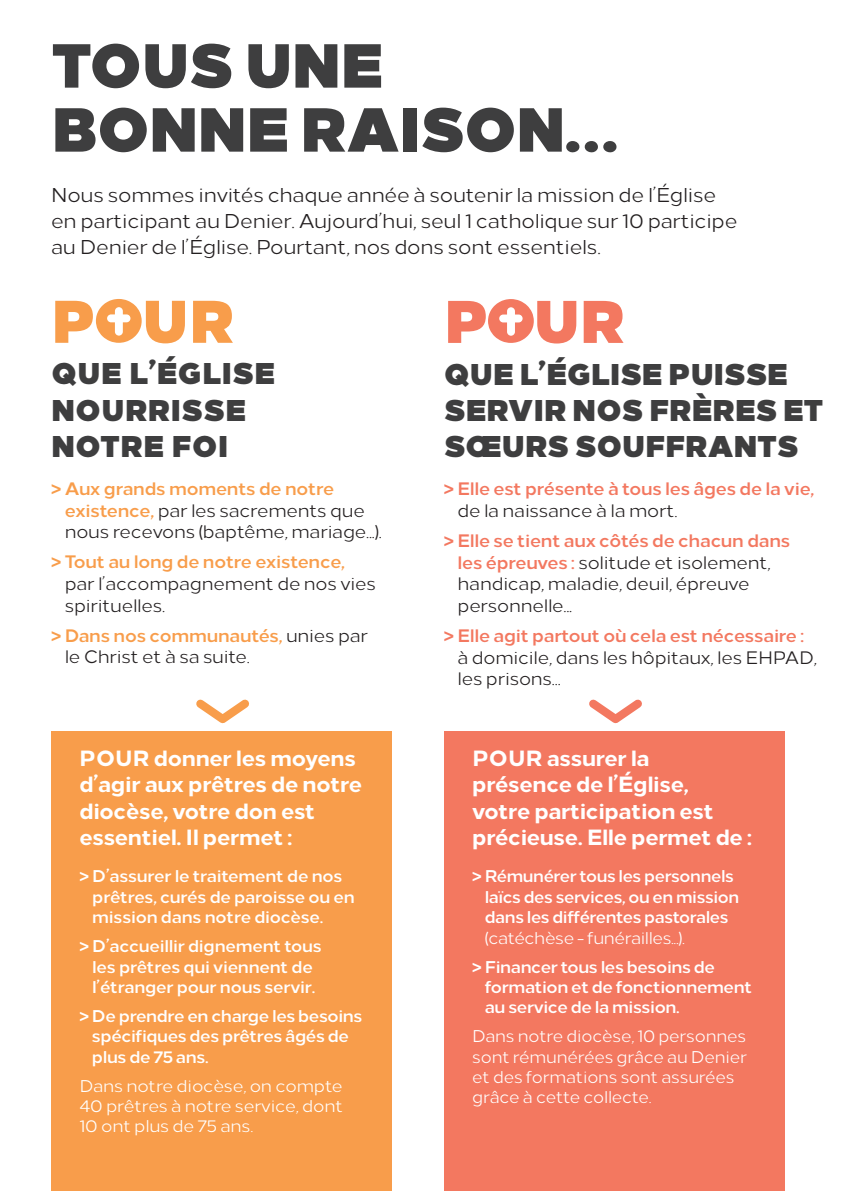
<style>
.page{position:relative;width:851px;height:1191px;background:#fff}
.page>*{position:absolute;margin:0;border:0;box-sizing:border-box;transform-origin:0 0}
.t1{font:900 62px "Loew";color:#3e3e3f}
.t2{font:900 60px "Loew";color:#f89d4b}
.t3{font:900 60px "Loew";color:#f37860}
.t4{font:900 30px/36px "Loew";letter-spacing:.02em;color:#3e3e3f}
.t5{font:800 22px/26.4px "Loew";letter-spacing:-.015em;color:#fff}
.t6{font:20px/26px "Loew";letter-spacing:-.01em;color:#231f20}
.t7{font:18px/21.6px "Loew";letter-spacing:-.015em;color:#231f20}
.t8{font:700 18px "Loew";letter-spacing:-.015em;color:#f37860}
.t9{font:700 18px "Loew";letter-spacing:-.015em;color:#f89d4b}
.t10{font:700 17px/20.4px "Loew";letter-spacing:-.02em;color:#fff}
.t11{font:17px/20.4px "Loew";letter-spacing:-.015em;color:#fff;text-align:justify}
.s1{font-weight:700;color:#f89d4b}
.s2{font-weight:700;color:#f37860}
</style>
<div class="page">
<svg style="left:96px;top:299px;width:46px;height:44px"></svg>
<svg style="left:488px;top:299px;width:45px;height:44px"></svg>
<div style="left:51px;top:731px;width:340px;height:460px;background:#f89d4b"></div>
<div style="left:444px;top:731px;width:340px;height:460px;background:#f37860"></div>
<svg style="left:196px;top:699px;width:53px;height:25px"></svg>
<svg style="left:589px;top:699px;width:53px;height:25px"></svg>
<h1 class="t1" style="left:52px;top:12px;width:46px">TOU</h1>
<h1 class="t1" style="left:189px;top:12px;width:101px">S UNE</h1>
<h1 class="t1" style="left:52px;top:76px;width:94px">BONNE</h1>
<h1 class="t1" style="left:300px;top:76px;width:319px">RAISON…</h1>
<p class="t6" style="left:51px;top:180px;width:687px">Nous sommes invités chaque année à soutenir la mission de l’Église en participant au Denier. Aujourd’hui, seul 1 catholique sur 10 participe au Denier de l’Église. Pourtant, nos dons sont essentiels.</p>
<h2 class="t2" style="left:52px;top:269px;width:184px">P UR</h2>
<h3 class="t4" style="left:51px;top:353px;width:222px">QUE L’ÉGLISE<br>NOURRISSE<br>NOTRE FOI</h3>
<p class="t7" style="left:65px;top:476px;width:319px;text-indent:-14px"><span class="s1">&gt; Aux grands moments de notre existence,</span> par les sacrements que nous recevons (baptême, mariage...).</p>
<p class="t9" style="left:51px;top:547px;width:295px">&gt; Tout au long de notre existence,</p>
<p class="t7" style="left:65px;top:571px;width:313px">par l’accompagnement de nos vies spirituelles.</p>
<p class="t7" style="left:65px;top:623px;width:305px;text-indent:-14px"><span class="s1">&gt; Dans nos communautés,</span> unies par le Christ et à sa suite.</p>
<p class="t5" style="left:79px;top:743px;width:284px">POUR donner les moyens d’agir aux prêtres de notre diocèse, votre don est essentiel. Il permet :</p>
<p class="t10" style="left:92px;top:864px;width:264px;text-indent:-13px">&gt; D’assurer le traitement de nos prêtres, curés de paroisse ou en mission dans notre diocèse.</p>
<p class="t10" style="left:79px;top:934px;width:244px;text-align:center">&gt; D’accueillir dignement tous les prêtres qui viennent de l’étranger pour nous servir.</p>
<p class="t10" style="left:92px;top:1004px;width:272px;text-indent:-13px">&gt; De prendre en charge les besoins spécifiques des prêtres âgés de plus de 75 ans.</p>
<p class="t11" style="left:79px;top:1073px;width:265px">Dans notre diocèse, on compte 40 prêtres à notre service, dont 10 ont plus de 75 ans.</p>
<h2 class="t3" style="left:444px;top:269px;width:182px">P UR</h2>
<h3 class="t4" style="left:444px;top:353px;width:24px">QUE</h3>
<h3 class="t4" style="left:519px;top:353px;width:267px">L’ÉGLISE PUISSE</h3>
<h3 class="t4" style="left:444px;top:389px;width:45px">SERV</h3>
<h3 class="t4" style="left:444px;top:389px;width:359px;text-indent:90px">IRNOS FRÈRES ET<br>SŒURS SOUFFRANT</h3>
<h3 class="t4" style="left:777px;top:425px;width:23px">S</h3>
<p class="t8" style="left:444px;top:474px;width:372px">&gt; Elle est présente à tous les âges de la vie,</p>
<p class="t7" style="left:457px;top:498px;width:221px">de la naissance à la mort.</p>
<p class="t7" style="left:457px;top:528px;width:334px;text-indent:-14px"><span class="s2">&gt; Elle se tient aux côtés de chacun dans les épreuves :</span> solitude et isolement, handicap, maladie, deuil, épreuve personnelle...</p>
<p class="t8" style="left:444px;top:621px;width:361px">&gt; Elle agit partout où cela est nécessaire :</p>
<p class="t7" style="left:457px;top:644px;width:361px">à domicile, dans les hôpitaux, les EHPAD, les prisons...</p>
<p class="t5" style="left:472px;top:743px;width:281px">POUR assurer la présence de l’Église, votre participation est précieuse. Elle permet de :</p>
<p class="t10" style="left:485px;top:864px;width:256px;text-indent:-13px">&gt; Rémunérer tous les personnels laïcs des services, ou en mission dans les différentes pastorales</p>
<p class="t11" style="left:485px;top:926px;width:202px">(catéchèse - funérailles...).</p>
<p class="t10" style="left:484px;top:954px;width:269px;text-indent:-13px">&gt; Financer tous les besoins de formation et de fonctionnement au service de la mission.</p>
<p class="t11" style="left:472px;top:1024px;width:276px;text-align:left">Dans notre diocèse, 10 personnes sont rémunérées grâce au Denier et des formations sont assurées grâce à cette collecte.</p>
</div>
